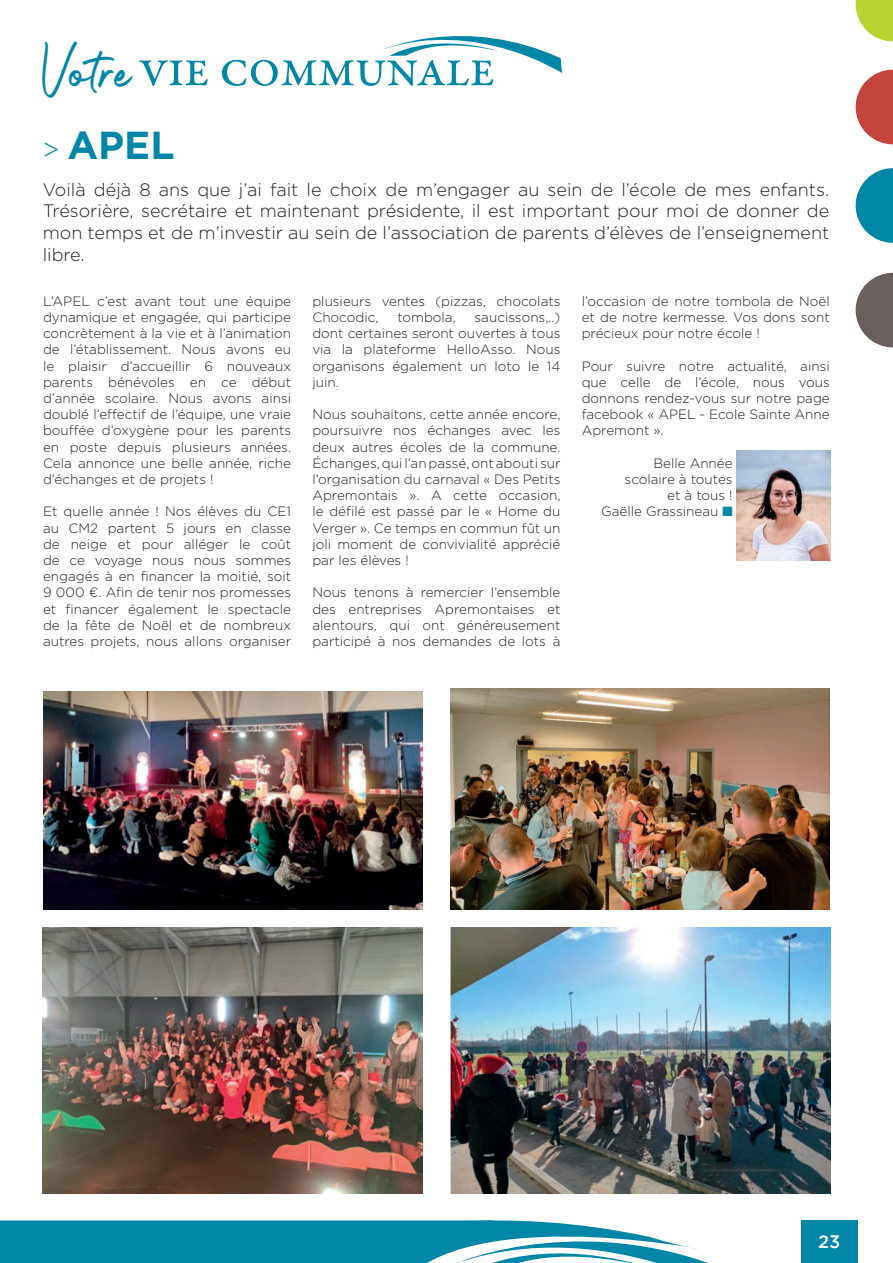
<style>
.page{position:relative;width:893px;height:1263px;background:#fff}
.page>*{position:absolute;margin:0;border:0;box-sizing:border-box;transform-origin:0 0}
.t1{font:54px "Garamond Premr Pro";letter-spacing:-.02em;color:#0086a6}
.t2{font:700 39px "Gotham";color:#0086a6}
.t3{font:300 18px/21.6px "Gotham";color:#231f20;text-align:justify}
.t4{font:500 18px "Gotham";color:#fff}
.t5{font:300 13.5px/16.2px "Gotham";color:#231f20;text-align:justify}
.s1{font-family:"Anantha Signature";font-size:39px}
.s2{font-weight:300;font-size:27px}
.s3{color:#0086a6}
</style>
<div class="page">
<img style="left:450px;top:689px;width:380px;height:221px">
<img style="left:42px;top:928px;width:381px;height:266px">
<img style="left:43px;top:691px;width:380px;height:219px">
<img style="left:450px;top:928px;width:381px;height:266px">
<img style="left:737px;top:450px;width:94px;height:111px">
<div style="left:801px;top:1220px;width:56px;height:43px;background:#0086a6"></div>
<svg style="left:856px;top:0;width:37px;height:41px"></svg>
<svg style="left:856px;top:70px;width:37px;height:74px"></svg>
<svg style="left:856px;top:168px;width:37px;height:75px"></svg>
<svg style="left:856px;top:273px;width:37px;height:74px"></svg>
<svg style="left:0;top:1220px;width:708px;height:43px"></svg>
<svg style="left:383px;top:36px;width:179px;height:37px"></svg>
<h1 class="t1" style="left:43px;top:36px;width:454px"><span class="s1">Votre</span> vie communale</h1>
<h2 class="t2" style="left:43px;top:119px;width:133px"><span class="s2">&gt;</span> APEL</h2>
<p class="t3" style="left:43px;top:178px;width:788px">Voilà déjà 8 ans que j’ai fait le choix de m’engager au sein de l’école de mes enfants.<br>Trésorière, secrétaire et maintenant présidente, il est important pour moi de donner de mon temps et de m’investir au sein de l’association de parents d’élèves de l’enseignement libre.</p>
<p class="t5" style="left:43px;top:293px;width:250px">L’APEL c’est avant tout une équipe dynamique et engagée, qui participe concrètement à la vie et à l’animation de l’établissement. Nous avons eu le plaisir d’accueillir 6 nouveaux parents bénévoles en ce début d’année scolaire. Nous avons ainsi doublé l’effectif de l’équipe, une vraie bouffée d’oxygène pour les parents en poste depuis plusieurs années.<br>Cela annonce une belle année, riche d’échanges et de projets !</p>
<p class="t5" style="left:43px;top:503px;width:250px">Et quelle année ! Nos élèves du CE1 au CM2 partent 5 jours en classe de neige et pour alléger le coût de ce voyage nous nous sommes engagés à en financer la moitié, soit 9 000 €. Afin de tenir nos promesses et financer également le spectacle de la fête de Noël et de nombreux autres projets, nous allons organiser</p>
<p class="t5" style="left:312px;top:293px;width:250px">plusieurs ventes (pizzas, chocolats<br>Chocodic,</p>
<p class="t5" style="left:582px;top:293px;width:250px">l’occasion de notre tombola de Noël et de notre kermesse. Vos dons sont précieux pour notre école !</p>
<p class="t5" style="left:582px;top:357px;width:250px">Pour suivre notre actualité, ainsi que celle de l’école, nous vous donnons rendez-vous sur notre page facebook « APEL - Ecole Sainte Anne Apremont ».</p>
<p class="t5" style="left:601px;top:455px;width:133px;text-align:right">Belle Année scolaire à toutes<br>et à tous !<br>Gaëlle Grassineau <span class="s3">■</span></p>
<p class="t5" style="left:397px;top:309px;width:60px">tombola,</p>
<p class="t5" style="left:312px;top:309px;width:250px;text-indent:162px">saucissons,..) dont certaines seront ouvertes à tous via la plateforme HelloAsso. Nous organisons également un loto le 14 juin.</p>
<p class="t5" style="left:312px;top:406px;width:250px">Nous souhaitons, cette année encore, poursuivre nos échanges avec les deux autres écoles de la commune.<br>Échanges, qui l’an passé, ont abouti sur l’organisation du carnaval « Des Petits Apremontais ». A cette occasion, le défilé est passé par le « Home du Verger ». Ce temps en commun fût un joli moment de convivialité apprécié par les élèves !</p>
<p class="t5" style="left:312px;top:584px;width:250px">Nous tenons à remercier l’ensemble des entreprises Apremontaises et alentours, qui ont généreusement participé à nos demandes de lots à</p>
<h3 class="t4" style="left:818px;top:1232px;width:24px">23</h3>
</div>
